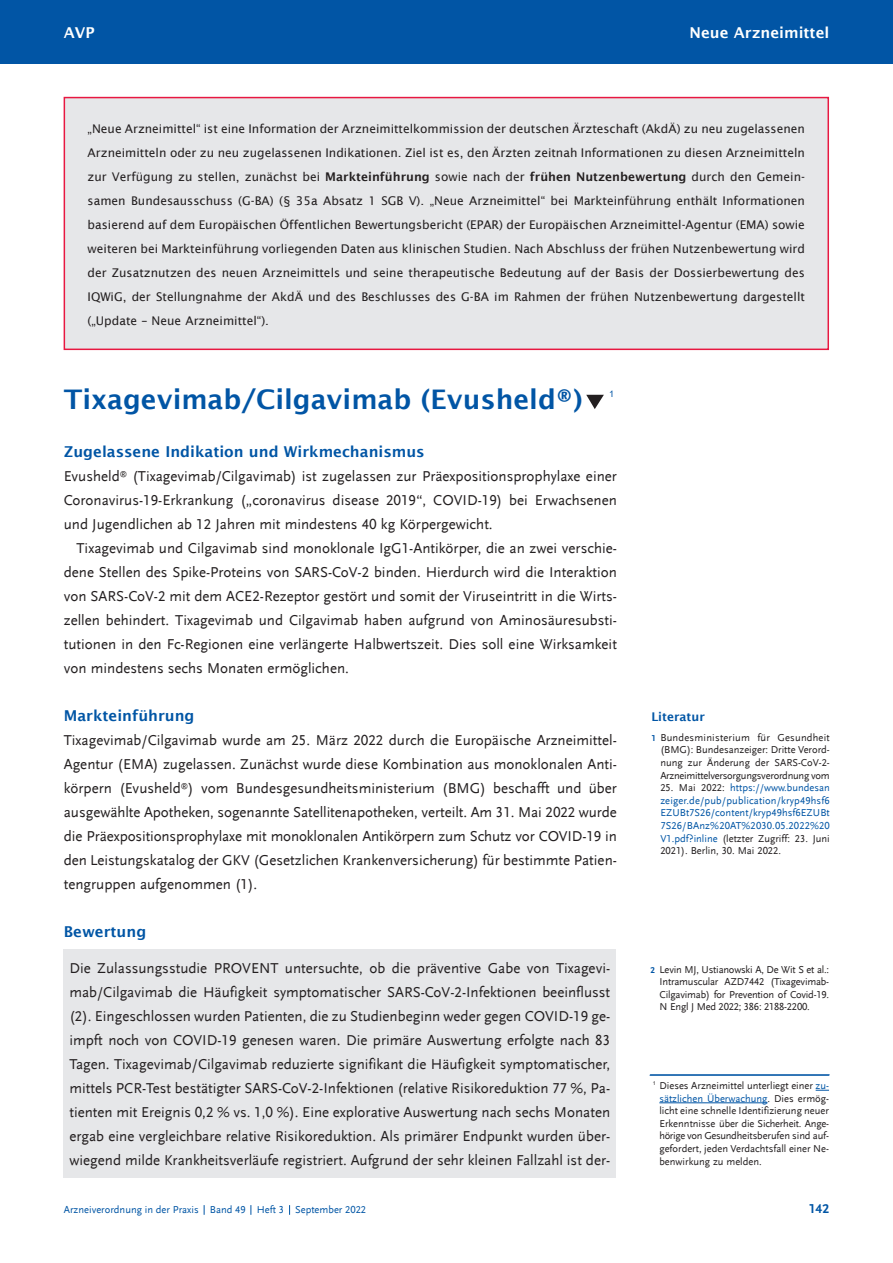
<style>
.page{position:relative;width:893px;height:1263px;background:#fff}
.page>*{position:absolute;margin:0;border:0;box-sizing:border-box;transform-origin:0 0}
.t1{font:600 27px "Lucida Sans";color:#0155a5}
.t2{font:15px/24px "Scala Sans LF";color:#231f20;text-align:justify}
.t3{font:600 15px "Lucida Sans";color:#0155a5}
.t4{font:600 15px "Lucida Sans";color:#fff}
.t5{font:700 13.5px "Scala Sans LF";color:#0155a5}
.t6{font:12px/24px "Lucida Sans";color:#231f20;text-align:justify}
.t7{font:600 12px "Lucida Sans";color:#0155a5}
.t8{font:10.5px/12.6px "Scala Sans LF";letter-spacing:-.02em;color:#231f20;text-align:justify}
.t9{font:10.5px/12.6px "Scala Sans LF";color:#0155a5;text-align:justify}
.t10{font:9px "Arial";color:#0155a5}
.s1{font-weight:600}
.s2{font-weight:700;font-size:9px;color:#0155a5}
.s3{color:#231f20}
.s4{color:#0155a5}
</style>
<div class="page">
<div style="left:0;top:0;width:893px;height:64px;background:#0155a5"></div>
<div style="left:65px;top:98px;width:762px;height:251px;background:#e6e7e9"></div>
<div style="left:64px;top:97px;width:765px;height:253px;border:2px solid #e81841"></div>
<hr style="left:650px;top:1075px;width:179px;height:1px;background:#0155a5">
<div style="left:63px;top:949px;width:553px;height:228px;background:#e6e7e9"></div>
<svg style="left:586px;top:395px;width:18px;height:14px"></svg>
<svg style="left:816px;top:1090px;width:13px;height:1px"></svg>
<hr style="left:659px;top:1102px;width:108px;height:1px;background:#0155a5">
<hr style="left:650px;top:1074px;width:180px;height:1px;background:#0155a5">
<p class="t4" style="left:64px;top:24px;width:32px">AVP</p>
<p class="t4" style="left:690px;top:24px;width:141px">Neue Arzneimittel</p>
<p class="t6" style="left:88px;top:117px;width:719px">„Neue Arzneimittel“ ist eine Information der Arzneimittelkommission der deutschen Ärzteschaft (AkdÄ) zu neu zugelassenen Arzneimitteln oder zu neu zugelassenen Indikationen. Ziel ist es, den Ärzten zeitnah Informationen zu diesen Arzneimitteln zur Verfügung zu stellen, zunächst bei <span class="s1">Markteinführung</span> sowie nach der <span class="s1">frühen Nutzenbewertung</span> durch den Gemein - samen Bundesausschuss (G-BA) (§ 35a Absatz 1 SGB V). „Neue Arzneimittel“ bei Markteinführung enthält Informationen basierend auf dem Europäischen Öffentlichen Bewertungsbericht (EPAR) der Europäischen Arzneimittel-Agentur (EMA) sowie weiteren bei Markteinführung vorliegenden Daten aus klinischen Studien. Nach Abschluss der frühen Nutzenbewertung wird der Zusatznutzen des neuen Arzneimittels und seine therapeutische Bedeutung auf der Basis der Dossierbewertung des IQWiG, der Stellungnahme der AkdÄ und des Beschlusses des G-BA im Rahmen der frühen Nutzenbewertung dargestellt („Update – Neue Arzneimittel“).</p>
<p class="t1" style="left:64px;top:383px;width:520px">Tixagevimab/Cilgavimab (Evusheld®)</p>
<p class="t10" style="left:609px;top:388px;width:7px">1</p>
<p class="t3" style="left:64px;top:443px;width:362px">Zugelassene Indikation und Wirkmechanismus</p>
<p class="t2" style="left:64px;top:464px;width:555px">Evusheld<sup>®</sup> (Tixagevimab/Cilgavimab) ist zugelassen zur Präexpositionsprophylaxe einer Coronavirus-19-Erkrankung („coronavirus disease 2019“, COVID-19) bei Erwachsenen und Jugendlichen ab 12 Jahren mit mindestens 40 kg Körpergewicht.</p>
<p class="t2" style="left:64px;top:536px;width:555px;text-indent:13px">Tixagevimab und Cilgavimab sind monoklonale IgG1-Antikörper, die an zwei verschie&shy;dene Stellen des Spike-Proteins von SARS-CoV-2 binden. Hierdurch wird die Interaktion von SARS-CoV-2 mit dem ACE2-Rezeptor gestört und somit der Viruseintritt in die Wirts - zellen behindert. Tixagevimab und Cilgavimab haben aufgrund von Aminosäuresub sti - tutionen in den Fc-Regionen eine verlängerte Halbwertszeit. Dies soll eine Wirksamkeit von mindestens sechs Monaten ermöglichen.</p>
<p class="t3" style="left:64px;top:707px;width:132px">Markteinführung</p>
<p class="t2" style="left:64px;top:728px;width:555px">Tixagevimab/Cilgavimab wurde am 25. März 2022 durch die Europäische Arzneimittel-Agentur (EMA) zugelassen. Zunächst wurde diese Kombination aus monoklonalen Anti - körpern (Evusheld<sup>®</sup>) vom Bundesgesundheitsministerium (BMG) beschafft und über ausgewählte Apotheken, sogenannte Satellitenapotheken, verteilt. Am 31. Mai 2022 wurde die Präex po sitions prophylaxe mit monoklonalen Antikörpern zum Schutz vor COVID-19 in den Leis tungskatalog der GKV (Gesetzlichen Krankenversicherung) für bestimmte Patien - ten gruppen aufgenommen (1).</p>
<p class="t3" style="left:64px;top:923px;width:84px">Bewertung</p>
<p class="t2" style="left:69px;top:956px;width:542px">Die Zulassungsstudie PROVENT untersuchte, ob die präventive Gabe von Tixagevi - mab/Cilgavimab die Häufigkeit symptomatischer SARS-CoV-2-Infektionen beeinflusst (2). Eingeschlossen wurden Patienten, die zu Studienbeginn weder gegen COVID-19 ge - impft noch von COVID-19 genesen waren. Die primäre Auswertung erfolgte nach 83<br>Tagen. Tixagevimab/Cilgavimab reduzierte signifikant die Häufigkeit symptomatischer, mittels PCR-Test bestätigter SARS-CoV-2-Infektionen (relative Risikoreduktion 77 %, Pa - tienten mit Ereignis 0,2 % vs. 1,0 %). Eine explorative Auswertung nach sechs Mona ten ergab eine vergleichbare relative Risikoreduktion. Als primärer Endpunkt wurden über&shy;wiegend milde Krankheitsverläufe registriert. Aufgrund der sehr kleinen Fall zahl ist der-</p>
<p class="t7" style="left:651px;top:709px;width:55px">Literatur</p>
<p class="t8" style="left:660px;top:731px;width:171px;text-indent:-9px"><span class="s2">1</span> Bundesministerium für Gesundheit (BMG): Bundesanzeiger: Dritte Verord&shy;nung zur Änderung der SARS-CoV-2- Arzneimittelversorgungsverordnung vom</p>
<p class="t9" style="left:660px;top:781px;width:171px"><span class="s3">25. Mai 2022:</span> https://www.bundesan zeiger.de/pub/publication/kryp49hsf6<br>EZUBt7S26/content/kryp49hsf6EZUBt 7S26/BAnz%20AT%2030.05.2022%20<br>V1.pdf?inline <span class="s3">(letzter Zugriff: 23. Juni 2021). Berlin, 30. Mai 2022.</span></p>
<p class="t8" style="left:660px;top:963px;width:171px;text-indent:-9px"><span class="s2">2</span> Levin MJ, Ustianowski A, De Wit S et al.:<br>Intramuscular AZD7442 (Tixagevimab-Cilgavimab) for Prevention of Covid-19.<br>N Engl J Med 2022; 386: 2188-2200.</p>
<p class="t8" style="left:659px;top:1079px;width:171px;text-indent:-6px"><sup>1</sup> Dieses Arzneimittel unterliegt einer <span class="s4">zu&shy;sätzlichen Überwachung</span>. Dies ermög&shy;licht eine schnelle Identifizierung neuer Erkenntnisse über die Sicherheit. Ange&shy;hörige von Gesundheitsberufen sind auf&shy;gefordert, jeden Verdachtsfall einer Ne&shy;benwirkung zu melden.</p>
<p class="t9" style="left:64px;top:1204px;width:304px">Arzneiverordnung in der Praxis Band 49 Heft 3 September 2022</p>
<p class="t5" style="left:809px;top:1201px;width:22px">142</p>
</div>
